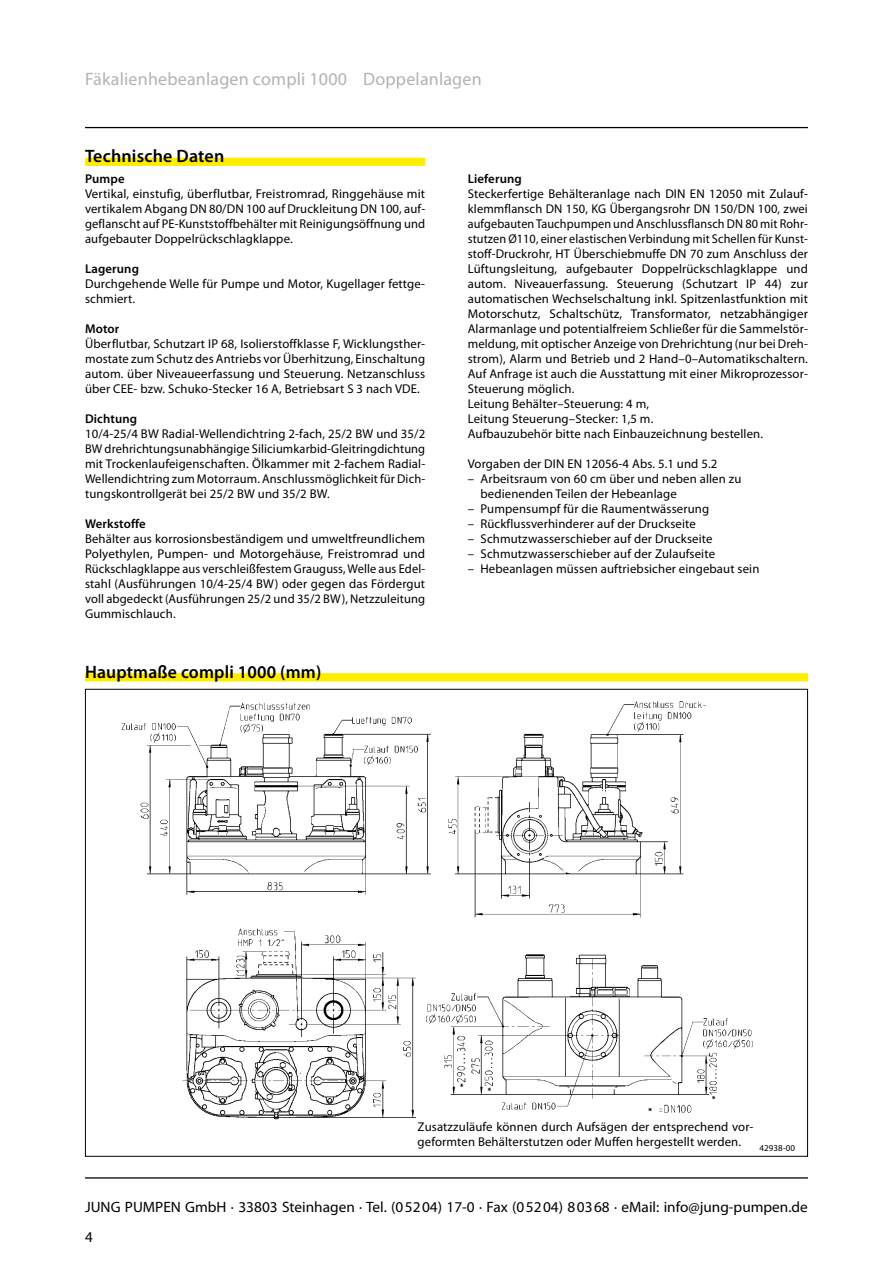
<style>
.page{position:relative;width:893px;height:1263px;background:#fff}
.page>*{position:absolute;margin:0;border:0;box-sizing:border-box;transform-origin:0 0}
.t1{font:18px "Myriad Pro";letter-spacing:.01em;color:#b1b3b4}
.t2{font:600 18px "Myriad Pro";letter-spacing:.01em;color:#000}
.t3{font:15px "Myriad Pro";color:#000}
.t4{font:12.75px/15px "Myriad Pro";letter-spacing:.01em;color:#000;text-align:justify}
.t5{font:600 12.75px "Myriad Pro";letter-spacing:.01em;color:#000}
.t6{font:9px "Myriad Pro";letter-spacing:.01em;color:#000}
</style>
<div class="page">
<hr style="left:85px;top:127px;width:723px;height:1px;background:#000">
<hr style="left:85px;top:1177px;width:723px;height:1px;background:#000">
<img style="left:121px;top:701px;width:632px;height:419px">
<div style="left:85px;top:158px;width:340px;height:8px;background:#ffed00"></div>
<div style="left:85px;top:673px;width:723px;height:8px;background:#ffed00"></div>
<h1 class="t1" style="left:85px;top:68px;width:398px">Fäkalienhebeanlagen compli 1000 Doppelanlagen</h1>
<h1 class="t2" style="left:85px;top:145px;width:141px">Technische Daten</h1>
<p class="t5" style="left:85px;top:170px;width:41px">Pumpe</p>
<p class="t4" style="left:85px;top:186px;width:342px">Vertikal, einstufig, überflutbar, Freistromrad, Ringgehäuse mit vertikalem Abgang DN 80/DN 100 auf Druckleitung DN 100, auf&shy;geflanscht auf PE-Kunststoffbehälter mit Reinigungsöffnung und aufgebauter Doppelrückschlagklappe.</p>
<p class="t5" style="left:85px;top:260px;width:55px">Lagerung</p>
<p class="t4" style="left:85px;top:276px;width:342px">Durchgehende Welle für Pumpe und Motor, Kugellager fettge&shy;schmiert.</p>
<p class="t5" style="left:85px;top:320px;width:36px">Motor</p>
<p class="t4" style="left:85px;top:336px;width:342px">Überflutbar, Schutzart IP 68, Isolierstoffklasse F, Wicklungsther&shy;mostate zum Schutz des Antriebs vor Überhitzung, Einschaltung autom. über Niveaueerfassung und Steuerung. Netzanschluss über CEE- bzw. Schuko-Stecker 16 A, Betriebsart S 3 nach VDE.</p>
<p class="t5" style="left:85px;top:410px;width:54px">Dichtung</p>
<p class="t4" style="left:85px;top:426px;width:342px">10/4-25/4 BW Radial-Wellendichtring 2-fach, 25/2 BW und 35/2<br>BW drehrichtungsunabhängige Siliciumkarbid-Gleitringdichtung mit Trockenlaufeigenschaften. Ölkammer mit 2-fachem Radial-Wellendichtring zum Motorraum. Anschlussmöglichkeit für Dich&shy;tungskontrollgerät bei 25/2 BW und 35/2 BW.</p>
<p class="t5" style="left:85px;top:515px;width:62px">Werkstoffe</p>
<p class="t4" style="left:85px;top:531px;width:342px">Behälter aus korrosionsbeständigem und umweltfreundlichem Polyethylen, Pumpen- und Motorgehäuse, Freistromrad und Rückschlagklappe aus verschleißfestem Grauguss, Welle aus Edel&shy;stahl (Ausführungen 10/4-25/4 BW) oder gegen das Fördergut voll abgedeckt (Ausführungen 25/2 und 35/2 BW), Netzzuleitung Gummischlauch.</p>
<h1 class="t2" style="left:85px;top:660px;width:238px">Hauptmaße compli 1000 (mm)</h1>
<p class="t5" style="left:468px;top:170px;width:56px">Lieferung</p>
<p class="t4" style="left:468px;top:186px;width:342px;text-align:left">Steckerfertige Behälteranlage nach DIN EN 12050 mit Zulauf&shy;klemmflansch DN 150, KG Übergangsrohr DN 150/DN 100, zwei aufgebauten Tauchpumpen und Anschlussflansch DN 80 mit Rohr&shy;stutzen Ø110, einer elastischen Verbindung mit Schellen für Kunst&shy;stoff-Druckrohr, HT Überschiebmuffe DN 70 zum Anschluss der Lüftungsleitung, aufgebauter Doppelrückschlagklappe und autom. Niveauerfassung. Steuerung (Schutzart IP 44) zur automatischen Wechselschaltung inkl. Spitzenlastfunktion mit Motorschutz, Schaltschütz, Transformator, netzabhängiger Alarmanlage und potentialfreiem Schließer für die Sammelstör&shy;meldung, mit optischer Anzeige von Drehrichtung (nur bei Dreh&shy;strom), Alarm und Betrieb und 2 Hand–0–Automatikschaltern.<br>Auf Anfrage ist auch die Ausstattung mit einer Mikroprozessor-Steuerung möglich.<br>Leitung Behälter–Steuerung: 4 m,<br>Leitung Steuerung–Stecker: 1,5 m.<br>Aufbauzubehör bitte nach Einbauzeichnung bestellen.</p>
<p class="t4" style="left:468px;top:456px;width:251px">Vorgaben der DIN EN 12056-4 Abs. 5.1 und 5.2</p>
<p class="t4" style="left:480px;top:471px;width:262px;text-indent:-13px">– Arbeitsraum von 60 cm über und neben allen zu bedienenden Teilen der Hebeanlage</p>
<p class="t4" style="left:468px;top:501px;width:243px">– Pumpensumpf für die Raumentwässerung</p>
<p class="t4" style="left:468px;top:516px;width:230px">– Rückflussverhinderer auf der Druckseite</p>
<p class="t4" style="left:468px;top:531px;width:246px">– Schmutzwasserschieber auf der Druckseite</p>
<p class="t4" style="left:468px;top:546px;width:249px">– Schmutzwasserschieber auf der Zulaufseite</p>
<p class="t4" style="left:468px;top:561px;width:293px">– Hebeanlagen müssen auftriebsicher eingebaut sein</p>
<p class="t4" style="left:418px;top:1119px;width:337px">Zusatzzuläufe können durch Aufsägen der entsprechend vor&shy;geformten Behälterstutzen oder Muffen hergestellt werden.</p>
<p class="t6" style="left:759px;top:1142px;width:37px">42938-00</p>
<p class="t3" style="left:85px;top:1198px;width:724px">JUNG PUMPEN GmbH · 33803 Steinhagen · Tel. (05204) 17-0 · Fax (05204) 80368 · eMail: info@jung-pumpen.de</p>
<p class="t3" style="left:85px;top:1227px;width:9px">4</p>
</div>
